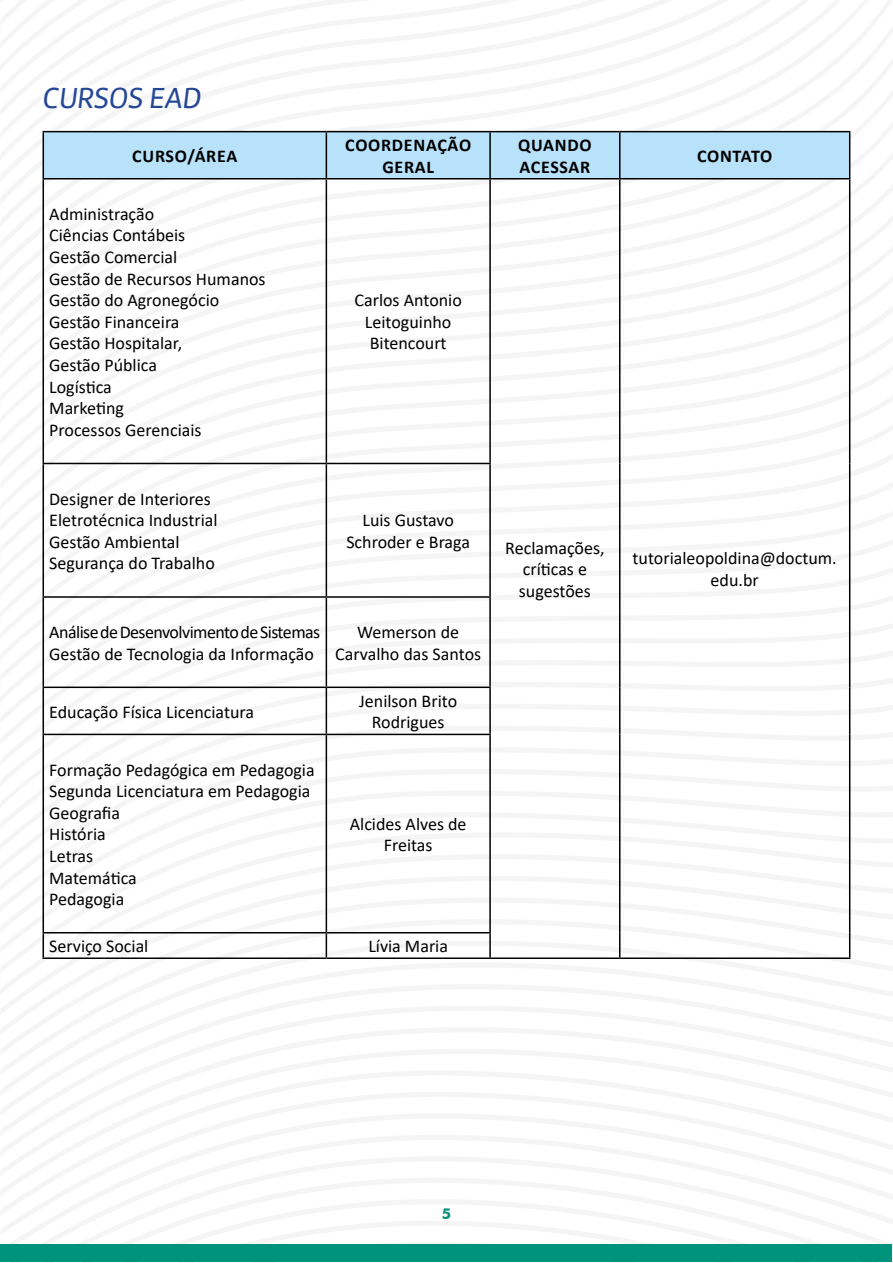
<style>
.page{position:relative;width:893px;height:1263px;background:#fff}
.page>*{position:absolute;margin:0;border:0;box-sizing:border-box;transform-origin:0 0}
.t1{font:30px "Amelia Basic Italic";color:#244796}
.t2{font:18px/21.6px "Calibri";color:#000;text-align:center}
.t3{font:18px/21.6px "Calibri";letter-spacing:-.03em;color:#000}
.t4{font:700 18px/21.6px "Calibri";letter-spacing:.04em;color:#000;text-align:center}
.t5{font:700 18px "Calibri";letter-spacing:.02em;color:#000}
.t6{font:700 15px "Futura BT";color:#00937b}
</style>
<div class="page">
<img style="left:42px;top:130px;width:809px;height:829px">
<div style="left:0;top:1244px;width:892px;height:18px;background:#00937b"></div>
<div style="left:44px;top:132px;width:805px;height:46px;background:#b7e2fa"></div>
<hr style="left:43px;top:131px;width:283px;height:1px;background:#000">
<hr style="left:43px;top:132px;width:1px;height:46px;background:#000">
<hr style="left:326px;top:131px;width:164px;height:1px;background:#000">
<hr style="left:326px;top:132px;width:1px;height:46px;background:#000">
<hr style="left:490px;top:131px;width:130px;height:1px;background:#000">
<hr style="left:489px;top:132px;width:2px;height:46px;background:#000">
<hr style="left:620px;top:131px;width:230px;height:1px;background:#000">
<hr style="left:619px;top:132px;width:1px;height:46px;background:#000">
<hr style="left:849px;top:132px;width:1px;height:46px;background:#000">
<hr style="left:43px;top:178px;width:283px;height:1px;background:#000">
<hr style="left:43px;top:179px;width:1px;height:284px;background:#000">
<hr style="left:326px;top:178px;width:164px;height:1px;background:#000">
<hr style="left:326px;top:179px;width:1px;height:284px;background:#000">
<hr style="left:490px;top:178px;width:130px;height:1px;background:#000">
<hr style="left:489px;top:179px;width:2px;height:284px;background:#000">
<hr style="left:620px;top:178px;width:230px;height:1px;background:#000">
<hr style="left:619px;top:179px;width:1px;height:284px;background:#000">
<hr style="left:849px;top:179px;width:1px;height:284px;background:#000">
<hr style="left:43px;top:463px;width:283px;height:1px;background:#000">
<hr style="left:43px;top:464px;width:1px;height:132px;background:#000">
<hr style="left:326px;top:463px;width:165px;height:1px;background:#000">
<hr style="left:326px;top:464px;width:1px;height:132px;background:#000">
<hr style="left:489px;top:464px;width:2px;height:132px;background:#000">
<hr style="left:619px;top:463px;width:1px;height:134px;background:#000">
<hr style="left:849px;top:463px;width:1px;height:134px;background:#000">
<hr style="left:43px;top:596px;width:283px;height:2px;background:#000">
<hr style="left:43px;top:598px;width:1px;height:88px;background:#000">
<hr style="left:326px;top:596px;width:165px;height:2px;background:#000">
<hr style="left:326px;top:598px;width:1px;height:88px;background:#000">
<hr style="left:489px;top:598px;width:2px;height:88px;background:#000">
<hr style="left:619px;top:597px;width:1px;height:90px;background:#000">
<hr style="left:849px;top:597px;width:1px;height:90px;background:#000">
<hr style="left:43px;top:686px;width:283px;height:2px;background:#000">
<hr style="left:43px;top:688px;width:1px;height:46px;background:#000">
<hr style="left:326px;top:686px;width:165px;height:2px;background:#000">
<hr style="left:326px;top:688px;width:1px;height:46px;background:#000">
<hr style="left:489px;top:688px;width:2px;height:46px;background:#000">
<hr style="left:619px;top:687px;width:1px;height:47px;background:#000">
<hr style="left:849px;top:687px;width:1px;height:47px;background:#000">
<hr style="left:43px;top:734px;width:283px;height:1px;background:#000">
<hr style="left:43px;top:735px;width:1px;height:197px;background:#000">
<hr style="left:326px;top:734px;width:165px;height:1px;background:#000">
<hr style="left:326px;top:735px;width:1px;height:197px;background:#000">
<hr style="left:489px;top:735px;width:2px;height:197px;background:#000">
<hr style="left:619px;top:734px;width:1px;height:199px;background:#000">
<hr style="left:849px;top:734px;width:1px;height:199px;background:#000">
<hr style="left:43px;top:932px;width:283px;height:1px;background:#000">
<svg style="left:43px;top:933px;width:1px;height:24px"></svg>
<hr style="left:326px;top:932px;width:165px;height:1px;background:#000">
<svg style="left:326px;top:933px;width:1px;height:24px"></svg>
<hr style="left:489px;top:933px;width:2px;height:24px;background:#000">
<svg style="left:619px;top:933px;width:1px;height:24px"></svg>
<svg style="left:849px;top:933px;width:1px;height:24px"></svg>
<hr style="left:43px;top:957px;width:283px;height:2px;background:#000">
<hr style="left:326px;top:957px;width:164px;height:2px;background:#000">
<hr style="left:490px;top:957px;width:130px;height:2px;background:#000">
<hr style="left:620px;top:957px;width:230px;height:2px;background:#000">
<h1 class="t1" style="left:43px;top:81px;width:161px">CURSOS EAD</h1>
<p class="t4" style="left:132px;top:145px;width:106px">CURSO/ÁREA</p>
<p class="t4" style="left:345px;top:134px;width:127px">COORDENAÇÃO<br>GERAL</p>
<p class="t4" style="left:518px;top:134px;width:75px;text-align:left">QUANDO<br>ACESSAR</p>
<p class="t5" style="left:697px;top:143px;width:77px">CONTATO</p>
<p class="t2" style="left:49px;top:203px;width:218px;text-align:left">Administração<br>Ciências Contábeis<br>Gestão Comercial<br>Gestão de Recursos Humanos<br>Gestão do Agronegócio<br>Gestão Financeira<br>Gestão Hospitalar,<br>Gestão Pública<br>Logística<br>Marketing<br>Processos Gerenciais</p>
<p class="t2" style="left:355px;top:289px;width:109px">Carlos Antonio<br>Leitoguinho<br>Bitencourt</p>
<p class="t2" style="left:49px;top:487px;width:170px;text-align:left">Designer de Interiores<br>Eletrotécnica Industrial<br>Gestão Ambiental<br>Segurança do Trabalho</p>
<p class="t2" style="left:346px;top:509px;width:125px">Luis Gustavo<br>Schroder e Braga</p>
<p class="t3" style="left:49px;top:621px;width:273px">Análise de Desenvolvimento de Sistemas<br>Gestão de Tecnologia da Informação</p>
<p class="t2" style="left:335px;top:621px;width:148px">Wemerson de<br>Carvalho das Santos</p>
<p class="t2" style="left:49px;top:700px;width:206px">Educação Física Licenciatura</p>
<p class="t2" style="left:359px;top:690px;width:100px">Jenilson Brito<br>Rodrigues</p>
<p class="t2" style="left:49px;top:758px;width:267px;text-align:left">Formação Pedagógica em Pedagogia<br>Segunda Licenciatura em Pedagogia<br>Geografia<br>História<br>Letras<br>Matemática<br>Pedagogia</p>
<p class="t2" style="left:350px;top:812px;width:118px">Alcides Alves de<br>Freitas</p>
<p class="t2" style="left:49px;top:935px;width:101px">Serviço Social</p>
<p class="t2" style="left:368px;top:935px;width:81px">Lívia Maria</p>
<p class="t2" style="left:505px;top:536px;width:101px">Reclamações, críticas e sugestões</p>
<p class="t2" style="left:633px;top:547px;width:206px">tutorialeopoldina@doctum. edu.br</p>
<p class="t6" style="left:442px;top:1205px;width:11px">5</p>
</div>
